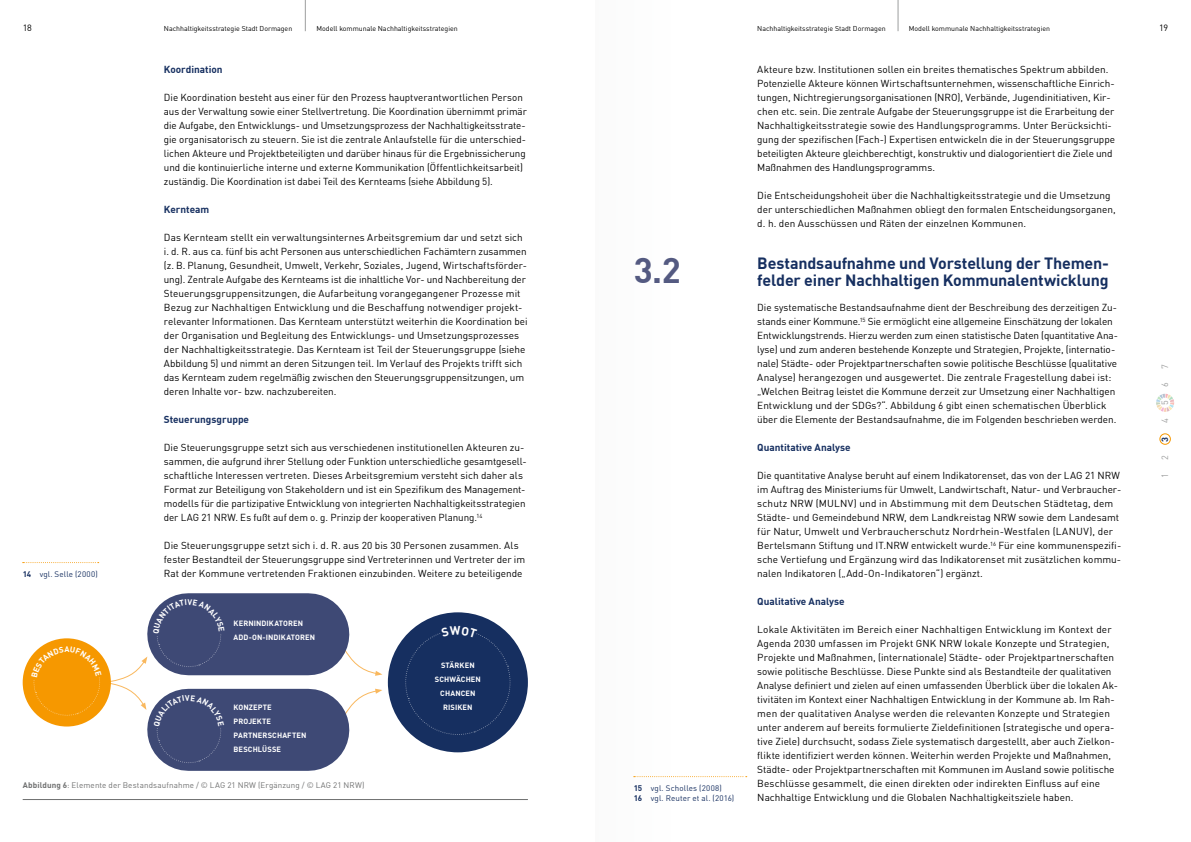
<style>
.page{position:relative;width:1191px;height:842px;background:#fff}
.page>*{position:absolute;margin:0;border:0;box-sizing:border-box;transform-origin:0 0}
.t1{font:700 35px "DIN Offc";color:#545a81}
.t2{font:700 16px/17px "DIN Offc";letter-spacing:-.01em;color:#162f60}
.t3{font:10px/14px "DIN Offc";color:#000}
.t4{font:700 10px "DIN Offc";color:#162f60}
.t5{font:9px "DIN Offc";color:#9d9e9e}
.t6{font:9px "DIN Offc";color:#000}
.t7{font:700 9px "DIN Offc";color:#162f60}
.t8{font:8px "DIN Offc";letter-spacing:.015em;color:#6f7070}
.t9{font:8px/10px "DIN Offc";letter-spacing:.02em;color:#162f60}
.t10{font:700 8px "DIN Offc";color:#fff}
.t11{font:700 7.5px/14px "DIN Offc";letter-spacing:.01em;color:#fff}
.t12{font:7px "DIN Offc";color:#000}
.s1{font-weight:700}
</style>
<div class="page">
<hr style="left:23px;top:799px;width:505px;height:1px;background:#6f7070">
<svg style="left:634px;top:776px;width:113px;height:1px"></svg>
<svg style="left:23px;top:562px;width:76px;height:1px"></svg>
<svg style="left:342px;top:689px;width:40px;height:29px"></svg>
<svg style="left:342px;top:646px;width:40px;height:30px"></svg>
<div style="left:188px;top:689px;width:120px;height:82px;background:#3e4975"></div>
<div style="left:188px;top:593px;width:120px;height:82px;background:#3e4975"></div>
<div style="left:23px;top:638px;width:88px;height:88px;background:#f69800;border-radius:50%"></div>
<div style="left:388px;top:612px;width:140px;height:140px;background:#162f60;border-radius:50%"></div>
<div style="left:1159px;top:433px;width:11px;height:12px;border:1px solid #f69800;border-radius:50%"></div>
<svg style="left:1156px;top:394px;width:18px;height:18px"></svg>
<hr style="left:305px;top:0;width:1px;height:31px;background:#9d9e9e">
<hr style="left:897px;top:0;width:1px;height:31px;background:#9d9e9e">
<svg style="left:30px;top:646px;width:117px;height:73px"></svg>
<svg style="left:400px;top:624px;width:116px;height:116px"></svg>
<svg style="left:154px;top:695px;width:67px;height:71px"></svg>
<svg style="left:153px;top:599px;width:69px;height:71px"></svg>
<p class="t6" style="left:23px;top:22px;width:11px">18</p>
<p class="t12" style="left:164px;top:24px;width:130px">Nachhaltigkeitsstrategie Stadt Dormagen</p>
<p class="t12" style="left:316px;top:24px;width:143px">Modell kommunale Nachhaltigkeitsstrategien</p>
<p class="t12" style="left:757px;top:24px;width:130px">Nachhaltigkeitsstrategie Stadt Dormagen</p>
<p class="t12" style="left:909px;top:24px;width:143px">Modell kommunale Nachhaltigkeitsstrategien</p>
<p class="t6" style="left:1159px;top:22px;width:11px">19</p>
<p class="t9" style="left:23px;top:569px;width:77px"><span class="s1">14</span> vgl. Selle (2000)</p>
<p class="t10" style="left:64px;top:644px;width:7px">A</p>
<p class="t4" style="left:164px;top:63px;width:60px">Koordination</p>
<p class="t3" style="left:164px;top:91px;width:364px">Die Koordination besteht aus einer für den Prozess hauptverantwortlichen Person aus der Verwaltung sowie einer Stellvertretung. Die Koordination übernimmt primär die Aufgabe, den Entwicklungs- und Umsetzungsprozess der Nachhaltigkeitsstrate&shy;gie organisatorisch zu steuern. Sie ist die zentrale Anlaufstelle für die unterschied&shy;lichen Akteure und Projektbeteiligten und darüber hinaus für die Ergebnissicherung und die kontinuierliche interne und externe Kommunikation (Öffentlichkeitsarbeit) zuständig. Die Koordination ist dabei Teil des Kernteams (siehe Abbildung 5).</p>
<p class="t4" style="left:164px;top:203px;width:47px">Kernteam</p>
<p class="t3" style="left:164px;top:231px;width:365px">Das Kernteam stellt ein verwaltungsinternes Arbeitsgremium dar und setzt sich i. d. R. aus ca. fünf bis acht Personen aus unterschiedlichen Fachämtern zusammen (z. B. Planung, Gesundheit, Umwelt, Verkehr, Soziales, Jugend, Wirtschaftsförder&shy;ung). Zentrale Aufgabe des Kernteams ist die inhaltliche Vor- und Nachbereitung der Steuerungsgruppensitzungen, die Aufarbeitung vorangegangener Prozesse mit Bezug zur Nachhaltigen Entwicklung und die Beschaffung notwendiger projekt&shy;relevanter Informationen. Das Kernteam unterstützt weiterhin die Koordination bei der Organisation und Begleitung des Entwicklungs- und Umsetzungsprozesses der Nachhaltigkeitsstrategie. Das Kernteam ist Teil der Steuerungsgruppe (siehe Abbildung 5) und nimmt an deren Sitzungen teil. Im Verlauf des Projekts trifft sich das Kernteam zudem regelmäßig zwischen den Steuerungsgruppensitzungen, um deren Inhalte vor- bzw. nachzubereiten.</p>
<p class="t4" style="left:164px;top:413px;width:87px">Steuerungsgruppe</p>
<p class="t3" style="left:164px;top:441px;width:364px">Die Steuerungsgruppe setzt sich aus verschiedenen institutionellen Akteuren zu&shy;sammen, die aufgrund ihrer Stellung oder Funktion unterschiedliche gesamtgesell&shy;schaftliche Interessen vertreten. Dieses Arbeitsgremium versteht sich daher als Format zur Beteiligung von Stakeholdern und ist ein Spezifikum des Management&shy;modells für die partizipative Entwicklung von integrierten Nachhaltigkeitsstrategien der LAG 21 NRW. Es fußt auf dem o. g. Prinzip der kooperativen Planung.<sup>14</sup></p>
<p class="t3" style="left:164px;top:539px;width:363px">Die Steuerungsgruppe setzt sich i. d. R. aus 20 bis 30 Personen zusammen. Als fester Bestandteil der Steuerungsgruppe sind Vertreterinnen und Vertreter der im<br>Rat der Kommune vertretenden Fraktionen einzubinden. Weitere zu beteiligende</p>
<p class="t11" style="left:234px;top:616px;width:83px">KERNINDIKATOREN<br>ADD-ON-INDIKATOREN</p>
<p class="t11" style="left:234px;top:700px;width:74px">KONZEPTE<br>PROJEKTE<br>PARTNERSCHAFTEN<br>BESCHLÜSSE</p>
<p class="t11" style="left:435px;top:658px;width:47px;text-align:center">STÄRKEN<br>SCHWÄCHEN<br>CHANCEN<br>RISIKEN</p>
<h1 class="t1" style="left:634px;top:247px;width:49px">3.2</h1>
<p class="t8" style="left:23px;top:780px;width:343px"><span class="s1">Abbildung 6</span>: Elemente der Bestandsaufnahme / © LAG 21 NRW (Ergänzung / © LAG 21 NRW)</p>
<p class="t9" style="left:634px;top:783px;width:102px"><span class="s1">15</span> vgl. Scholles (2008)<br><span class="s1">16</span> vgl. Reuter et al. (2016)</p>
<p class="t3" style="left:757px;top:63px;width:359px">Akteure bzw. Institutionen sollen ein breites thematisches Spektrum abbilden.<br>Potenzielle Akteure können Wirtschaftsunternehmen, wissenschaftliche Einrich&shy;tungen, Nichtregierungsorganisationen (NRO), Verbände, Jugendinitiativen, Kir&shy;chen etc. sein. Die zentrale Aufgabe der Steuerungsgruppe ist die Erarbeitung der Nachhaltigkeitsstrategie sowie des Handlungsprogramms. Unter Berücksichti&shy;gung der spezifischen (Fach-) Expertisen entwickeln die in der Steuerungsgruppe beteiligten Akteure gleichberechtigt, konstruktiv und dialogorientiert die Ziele und Maßnahmen des Handlungsprogramms.</p>
<p class="t3" style="left:757px;top:189px;width:360px">Die Entscheidungshoheit über die Nachhaltigkeitsstrategie und die Umsetzung der unterschiedlichen Maßnahmen obliegt den formalen Entscheidungsorganen, d. h. den Ausschüssen und Räten der einzelnen Kommunen.</p>
<h2 class="t2" style="left:757px;top:255px;width:353px">Bestandsaufnahme und Vorstellung der Themen&shy;felder einer Nachhaltigen Kommunalentwicklung</h2>
<p class="t3" style="left:757px;top:301px;width:362px">Die systematische Bestandsaufnahme dient der Beschreibung des derzeitigen Zu&shy;stands einer Kommune.<sup>15</sup> Sie ermöglicht eine allgemeine Einschätzung der lokalen Entwicklungstrends. Hierzu werden zum einen statistische Daten (quantitative Ana&shy;lyse) und zum anderen bestehende Konzepte und Strategien, Projekte, (internatio&shy;nale) Städte- oder Projektpartnerschaften sowie politische Beschlüsse (qualitative Analyse) herangezogen und ausgewertet. Die zentrale Fragestellung dabei ist: „Welchen Beitrag leistet die Kommune derzeit zur Umsetzung einer Nachhaltigen Entwicklung und der SDGs?“. Abbildung 6 gibt einen schematischen Überblick über die Elemente der Bestandsaufnahme, die im Folgenden beschrieben werden.</p>
<p class="t4" style="left:757px;top:441px;width:95px">Quantitative Analyse</p>
<p class="t3" style="left:757px;top:469px;width:365px">Die quantitative Analyse beruht auf einem Indikatorenset, das von der LAG 21 NRW im Auftrag des Ministeriums für Umwelt, Landwirtschaft, Natur- und Verbraucher&shy;schutz NRW (MULNV) und in Abstimmung mit dem Deutschen Städtetag, dem Städte- und Gemeindebund NRW, dem Landkreistag NRW sowie dem Landesamt für Natur, Umwelt und Verbraucherschutz Nordrhein-Westfalen (LANUV), der Bertelsmann Stiftung und IT.NRW entwickelt wurde.<sup>16</sup> Für eine kommunenspezifi&shy;sche Vertiefung und Ergänzung wird das Indikatorenset mit zusätzlichen kommu&shy;nalen Indikatoren („Add-On-Indikatoren“) ergänzt.</p>
<p class="t4" style="left:757px;top:595px;width:89px">Qualitative Analyse</p>
<p class="t3" style="left:757px;top:623px;width:362px">Lokale Aktivitäten im Bereich einer Nachhaltigen Entwicklung im Kontext der Agenda 2030 umfassen im Projekt GNK NRW lokale Konzepte und Strategien, Projekte und Maßnahmen, (internationale) Städte- oder Projektpartnerschaften sowie politische Beschlüsse. Diese Punkte sind als Bestandteile der qualitativen Analyse definiert und zielen auf einen umfassenden Überblick über die lokalen Ak&shy;tivitäten im Kontext einer Nachhaltigen Entwicklung in der Kommune ab. Im Rah&shy;men der qualitativen Analyse werden die relevanten Konzepte und Strategien unter anderem auf bereits formulierte Zieldefinitionen (strategische und opera&shy;tive Ziele) durchsucht, sodass Ziele systematisch dargestellt, aber auch Zielkon&shy;flikte identifiziert werden können. Weiterhin werden Projekte und Maßnahmen, Städte- oder Projektpartnerschaften mit Kommunen im Ausland sowie politische Beschlüsse gesammelt, die einen direkten oder indirekten Einfluss auf eine Nachhaltige Entwicklung und die Globalen Nachhaltigkeitsziele haben.</p>
<p class="t5" style="left:1159px;top:369px;width:6px;rotate:-90deg">7</p>
<p class="t5" style="left:1159px;top:387px;width:6px;rotate:-90deg">6</p>
<p class="t5" style="left:1159px;top:405px;width:6px;rotate:-90deg">5</p>
<p class="t5" style="left:1159px;top:423px;width:6px;rotate:-90deg">4</p>
<p class="t7" style="left:1159px;top:442px;width:6px;rotate:-90deg">3</p>
<p class="t5" style="left:1159px;top:460px;width:6px;rotate:-90deg">2</p>
<p class="t5" style="left:1159px;top:478px;width:6px;rotate:-90deg">1</p>
</div>
